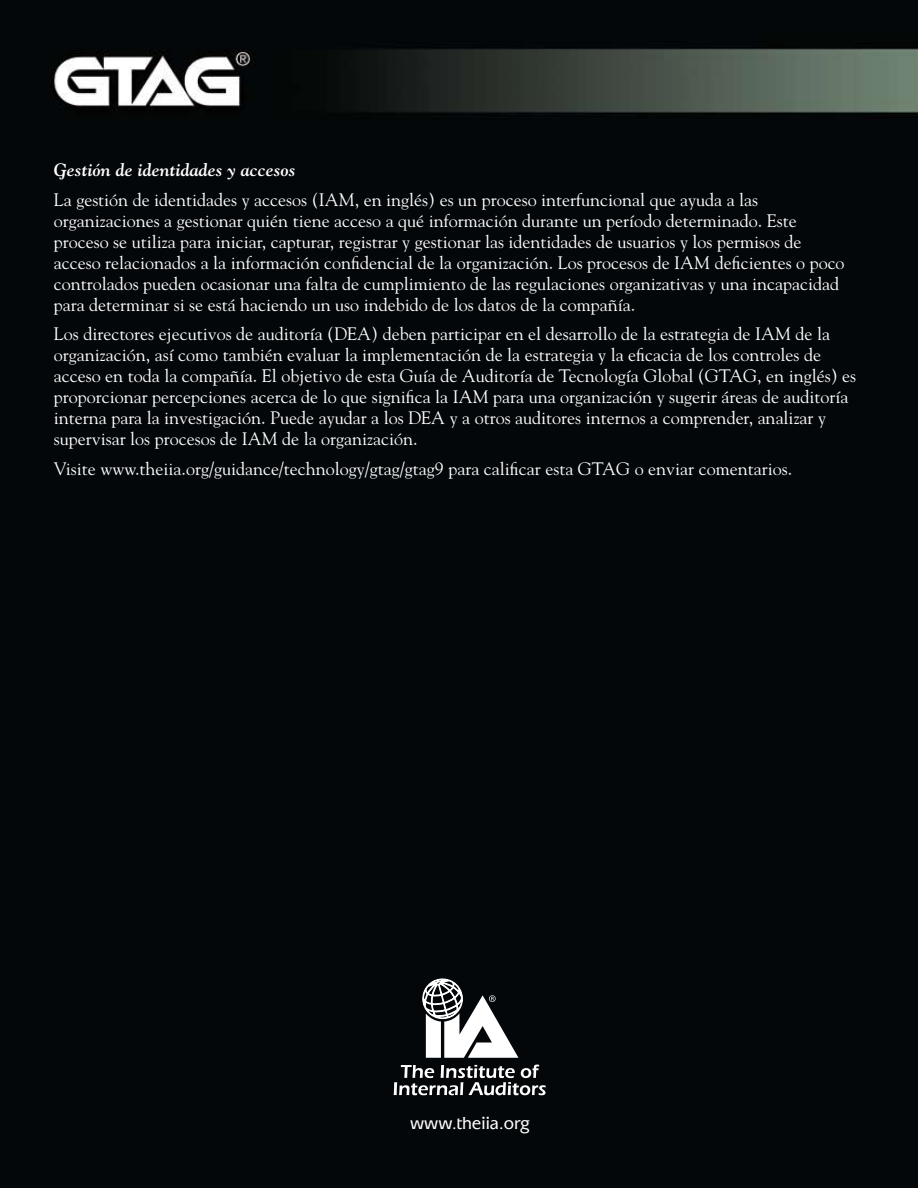
<style>
.page{position:relative;width:918px;height:1188px;background:#03070a}
.page>*{position:absolute;margin:0;border:0;box-sizing:border-box;transform-origin:0 0}
.t1{font:18px/21px "Goudy";color:#fff}
.t2{font:italic 700 18px "Goudy";color:#fff}
.t3{font:18px "Mixage Md ITC";color:#fff}
</style>
<div class="page">
<svg style="left:422px;top:964px;width:96px;height:94px"></svg>
<svg style="left:394px;top:1065px;width:152px;height:30px"></svg>
<p class="t2" style="left:54px;top:158px;width:243px">Gestión de identidades y accesos</p>
<p class="t1" style="left:54px;top:188px;width:792px">La gestión de identidades y accesos (IAM, en inglés) es un proceso interfuncional que ayuda a las organizaciones a gestionar quién tiene acceso a qué información durante un período determinado. Este proceso se utiliza para iniciar, capturar, registrar y gestionar las identidades de usuarios y los permisos de acceso relacionados a la información confidencial de la organización. Los procesos de IAM deficientes o poco controlados pueden ocasionar una falta de cumplimiento de las regulaciones organizativas y una incapacidad para determinar si se está haciendo un uso indebido de los datos de la compañía.</p>
<p class="t1" style="left:54px;top:323px;width:804px">Los directores ejecutivos de auditoría (DEA) deben participar en el desarrollo de la estrategia de IAM de la organización, así como también evaluar la implementación de la estrategia y la eficacia de los controles de acceso en toda la compañía. El objetivo de esta Guía de Auditoría de Tecnología Global (GTAG, en inglés) es proporcionar percepciones acerca de lo que significa la IAM para una organización y sugerir áreas de auditoría interna para la investigación. Puede ayudar a los DEA y a otros auditores internos a comprender, analizar y supervisar los procesos de IAM de la organización.</p>
<p class="t1" style="left:54px;top:458px;width:740px">Visite www.theiia.org/guidance/technology/gtag/gtag9 para calificar esta GTAG o enviar comentarios.</p>
<p class="t3" style="left:410px;top:1112px;width:121px">www.theiia.org</p>
</div>
